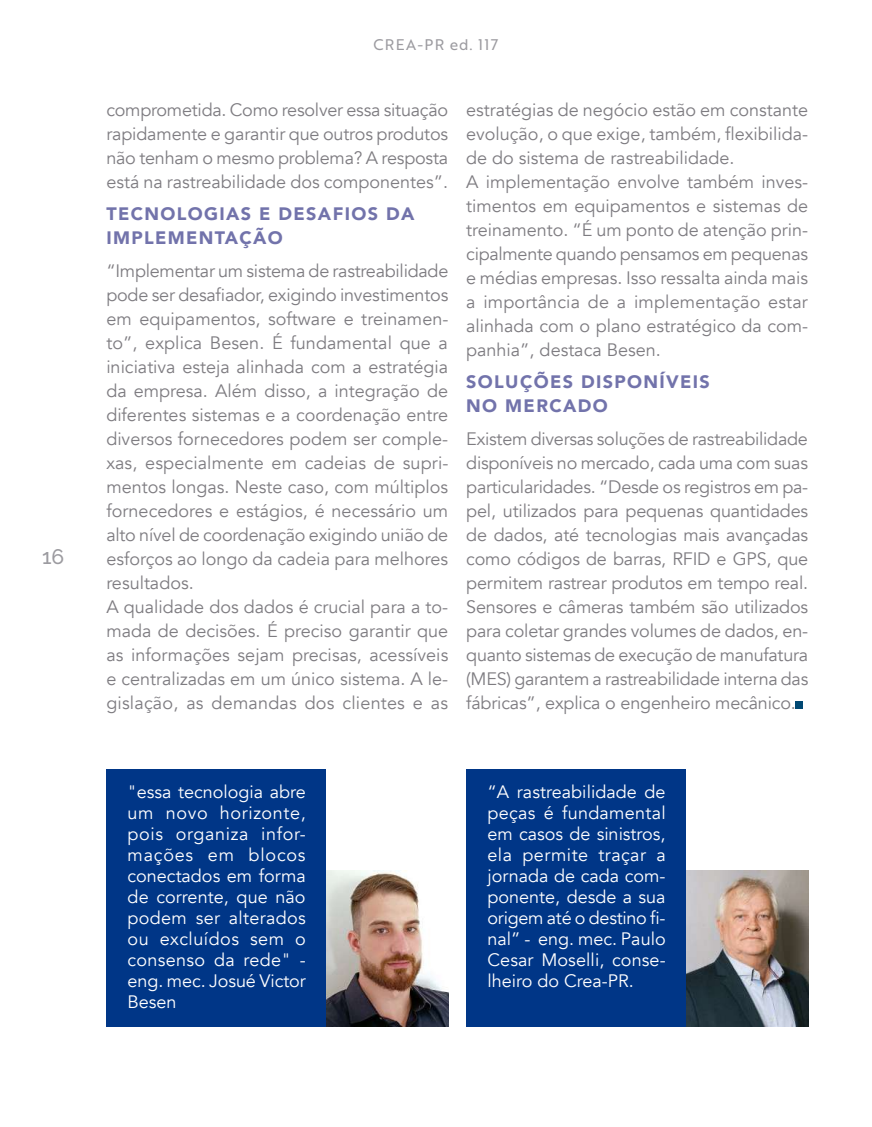
<style>
.page{position:relative;width:872px;height:1127px;background:#fff}
.page>*{position:absolute;margin:0;border:0;box-sizing:border-box;transform-origin:0 0}
.t1{font:500 21px "Raleway";color:#9c9ba0}
.t2{font:18px/24px "Avenir";color:#7e7c81;text-align:justify}
.t3{font:18px/21px "Avenir";color:#fff;text-align:justify}
.t4{font:900 18px/24px "Avenir";letter-spacing:.075em;color:#7273ab}
.t5{font:15px "Brother 1816 Regular";letter-spacing:.09em;color:#9c9ba0}
</style>
<div class="page">
<div style="left:795px;top:702px;width:8px;height:7px;background:#004873"></div>
<div style="left:106px;top:770px;width:220px;height:257px;background:#003687"></div>
<div style="left:466px;top:770px;width:220px;height:257px;background:#003687"></div>
<img style="left:326px;top:871px;width:122px;height:155px">
<img style="left:686px;top:871px;width:122px;height:155px">
<p class="t1" style="left:42px;top:544px;width:24px">16</p>
<p class="t5" style="left:373px;top:33px;width:126px">CREA-PR ed. 117</p>
<p class="t2" style="left:106px;top:98px;width:343px">comprometida. Como resolver essa situação rapidamente e garantir que outros produtos não tenham o mesmo problema? A resposta está na rastreabilidade dos componentes”.</p>
<p class="t4" style="left:106px;top:202px;width:309px">TECNOLOGIAS E DESAFIOS DA<br>IMPLEMENTAÇÃO</p>
<p class="t2" style="left:106px;top:259px;width:344px;text-align:left">“Implementar um sistema de rastreabilidade pode ser desafiador, exigindo investimentos em equipamentos, software e treinamen&shy;to”, explica Besen. É fundamental que a iniciativa esteja alinhada com a estratégia da empresa. Além disso, a integração de diferentes sistemas e a coordenação entre diversos fornecedores podem ser comple&shy;xas, especialmente em cadeias de supri&shy;mentos longas. Neste caso, com múltiplos fornecedores e estágios, é necessário um alto nível de coordenação exigindo união de esforços ao longo da cadeia para melhores resultados.<br>A qualidade dos dados é crucial para a to&shy;mada de decisões. É preciso garantir que as informações sejam precisas, acessíveis e centralizadas em um único sistema. A le&shy;gislação, as demandas dos clientes e as</p>
<p class="t2" style="left:466px;top:98px;width:343px;text-align:left">estratégias de negócio estão em constante evolução, o que exige, também, flexibilida&shy;de do sistema de rastreabilidade.<br>A implementação envolve também inves&shy;timentos em equipamentos e sistemas de treinamento. “É um ponto de atenção prin&shy;cipalmente quando pensamos em pequenas e médias empresas. Isso ressalta ainda mais a importância de a implementação estar alinhada com o plano estratégico da com&shy;panhia”, destaca Besen.</p>
<p class="t4" style="left:466px;top:369px;width:245px">SOLUÇÕES DISPONÍVEIS<br>NO MERCADO</p>
<p class="t2" style="left:466px;top:427px;width:343px">Existem diversas soluções de rastreabilidade disponíveis no mercado, cada uma com suas particularidades. “Desde os registros em pa&shy;pel, utilizados para pequenas quantidades de dados, até tecnologias mais avançadas como códigos de barras, RFID e GPS, que permitem rastrear produtos em tempo real.<br>Sensores e câmeras também são utilizados para coletar grandes volumes de dados, en&shy;quanto sistemas de execução de manufatura (MES) garantem a rastreabilidade interna das fábricas”, explica o engenheiro mecânico.</p>
<p class="t3" style="left:128px;top:781px;width:180px">"essa tecnologia abre um novo horizonte, pois organiza infor&shy;mações em blocos conectados em forma de corrente, que não podem ser alterados ou excluídos sem o consenso da rede" - eng. mec. Josué Victor Besen</p>
<p class="t3" style="left:487px;top:781px;width:180px">“A rastreabilidade de peças é fundamental em casos de sinistros, ela permite traçar a jornada de cada com&shy;ponente, desde a sua origem até o destino fi&shy;nal” - eng. mec. Paulo Cesar Moselli, conse&shy;lheiro do Crea-PR.</p>
</div>
